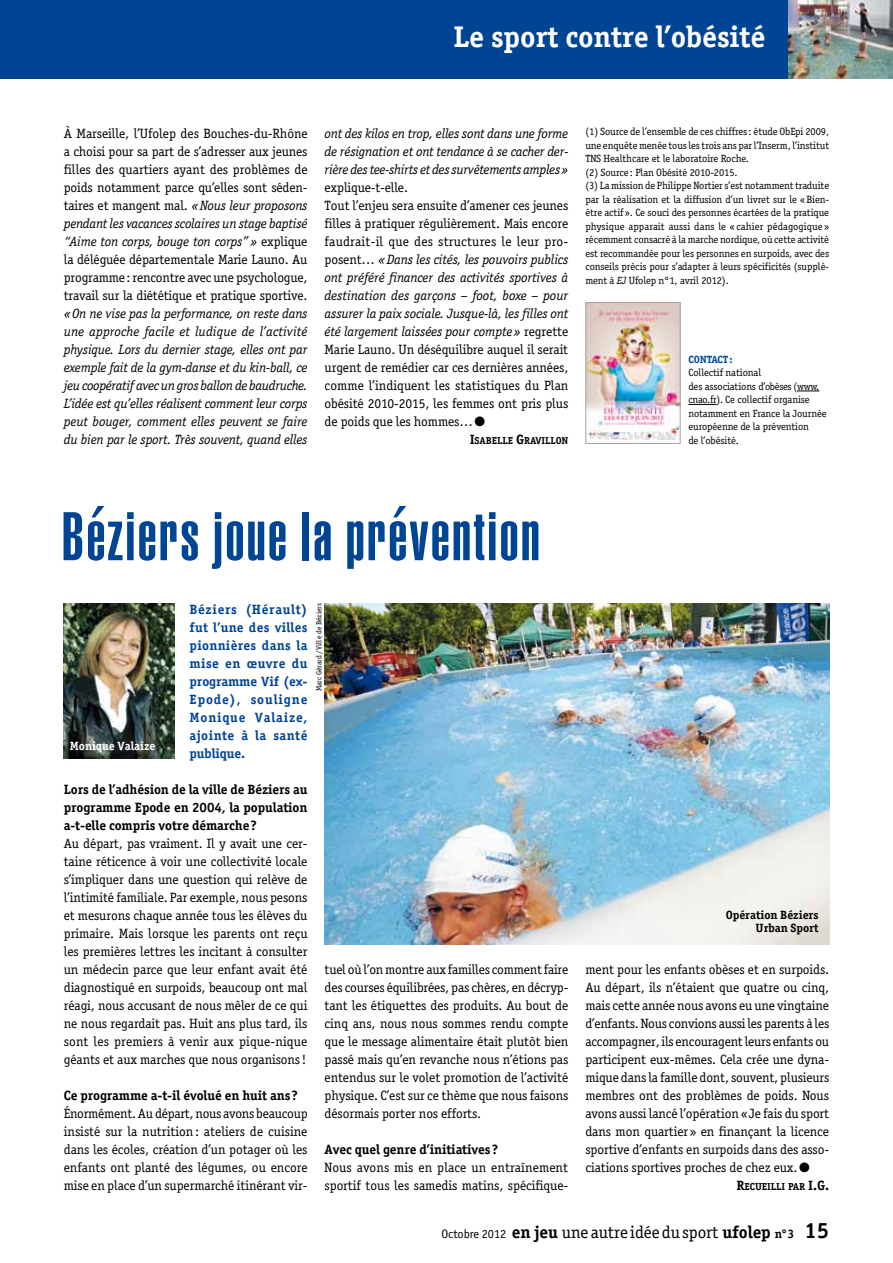
<style>
.page{position:relative;width:893px;height:1263px;background:#fff}
.page>*{position:absolute;margin:0;border:0;box-sizing:border-box;transform-origin:0 0}
.t1{font:900 extra-condensed 67.5px "Helvetica";letter-spacing:.035em;color:#004494}
.t2{font:700 30px "Officina Serif";letter-spacing:-.005em;color:#fff}
.t3{font:17.25px "Officina Serif";letter-spacing:-.005em;color:#000}
.t4{font:13.5px/18px "Officina Serif";letter-spacing:-.01em;color:#000;text-align:justify}
.t5{font:italic 13.5px/18px "Officina Serif";letter-spacing:-.02em;color:#000;text-align:justify}
.t6{font:700 13.5px/18px "Officina Serif";letter-spacing:-.01em;color:#000;text-align:justify}
.t7{font:700 13.5px/18px "Officina Serif";letter-spacing:.06em;color:#004494;text-align:justify}
.t8{font:700 12px/13.5px "Officina Serif";letter-spacing:-.005em;color:#000;text-align:right}
.t9{font:700 12px "Officina Serif";letter-spacing:-.005em;color:#fff}
.t10{font:10.5px/13.5px "Officina Serif";letter-spacing:-.01em;color:#000}
.t11{font:700 10.5px "Officina Serif";letter-spacing:-.01em;color:#004494}
.t12{font:700 10.2px "Officina Serif";letter-spacing:-.01em;color:#000}
.t13{font:7.5px "Officina Serif";letter-spacing:-.005em;color:#000}
.s1{font-style:italic}
.s2{font-size:13.5px}
.s3{font-family:"Officina Sans";font-size:12.3px}
.s4{font-weight:700}
.s5{font-weight:700;font-size:12.3px}
.s6{font-weight:700;font-size:22.2px}
</style>
<div class="page">
<div style="left:0;top:0;width:893px;height:79px;background:#004494"></div>
<img style="left:789px;top:0;width:104px;height:79px">
<img style="left:64px;top:603px;width:111px;height:155px">
<img style="left:325px;top:603px;width:504px;height:341px">
<svg style="left:797px;top:391px;width:22px;height:1px"></svg>
<svg style="left:688px;top:404px;width:29px;height:1px"></svg>
<img style="left:587px;top:304px;width:92px;height:136px">
<div style="left:585px;top:302px;width:96px;height:142px;border:1px solid #a3a3a8"></div>
<h2 class="t2" style="left:453px;top:18px;width:314px">Le sport contre l’obésité</h2>
<p class="t4" style="left:64px;top:124px;width:245px">À Marseille, l’Ufolep des Bouches-du-Rhône a choisi pour sa part de s’adresser aux jeunes filles des quartiers ayant des problèmes de poids notamment parce qu’elles sont séden&shy;taires et mangent mal. <span class="s1">«Nous leur proposons pendant les vacances scolaires un stage baptisé “Aime ton corps, bouge ton corps”»</span> explique la déléguée départementale Marie Launo. Au programme: rencontre avec une psychologue, travail sur la diététique et pratique sportive.</p>
<p class="t5" style="left:64px;top:304px;width:245px">«On ne vise pas la performance, on reste dans une approche facile et ludique de l’activité physique. Lors du dernier stage, elles ont par exemple fait de la gym-danse et du kin-ball, ce jeu coopératif avec un gros ballon de baudruche.<br>L’idée est qu’elles réalisent comment leur corps peut bouger, comment elles peuvent se faire du bien par le sport. Très souvent, quand elles</p>
<p class="t5" style="left:325px;top:124px;width:245px">ont des kilos en trop, elles sont dans une forme de résignation et ont tendance à se cacher der&shy;rière des tee-shirts et des survêtements amples»</p>
<p class="t4" style="left:325px;top:178px;width:245px;text-align:left">explique-t-elle.<br>Tout l’enjeu sera ensuite d’amener ces jeunes filles à pratiquer régulièrement. Mais encore faudrait-il que des structures le leur pro&shy;posent… <span class="s1">«Dans les cités, les pouvoirs publics ont préféré financer des activités sportives à destination des garçons – foot, boxe – pour assurer la paix sociale. Jusque-là, les filles ont été largement laissées pour compte»</span> regrette Marie Launo. Un déséquilibre auquel il serait urgent de remédier car ces dernières années, comme l’indiquent les statistiques du Plan obésité 2010-2015, les femmes ont pris plus de poids que les hommes…●</p>
<p class="t12" style="left:470px;top:434px;width:100px"><span class="s2">I</span>SABELLE <span class="s2">G</span>RAVILLON</p>
<p class="t10" style="left:585px;top:125px;width:245px">(1) Source de l’ensemble de ces chiffres: étude ObEpi 2009, une enquête menée tous les trois ans par l’Inserm, l’institut TNS Healthcare et le laboratoire Roche.<br>(2) Source: Plan Obésité 2010-2015.<br>(3) La mission de Philippe Nortier s’est notamment traduite par la réalisation et la diffusion d’un livret sur le «Bien&shy;être actif». Ce souci des personnes écartées de la pratique physique apparait aussi dans le « cahier pédagogique » récemment consacré à la marche nordique, où cette activité est recommandée pour les personnes en surpoids, avec des conseils précis pour s’adapter à leurs spécificités (supplé&shy;ment à <span class="s1">EJ</span> Ufolep n°1, avril 2012).</p>
<p class="t11" style="left:688px;top:353px;width:46px">CONTACT:</p>
<p class="t10" style="left:688px;top:366px;width:140px">Collectif national<br>des associations d’obèses (www. cnao.fr). Ce collectif organise notamment en France la Journée européenne de la prévention<br>de l’obésité.</p>
<h1 class="t1" style="left:62px;top:498px;width:480px">Béziers joue la prévention</h1>
<p class="t7" style="left:190px;top:600px;width:119px">Béziers (Hérault) fut l’une des villes pionnières dans la mise en œuvre du programme Vif (ex-Epode), souligne Monique Valaize, ajointe à la santé publique.</p>
<p class="t6" style="left:64px;top:780px;width:245px">Lors de l’adhésion de la ville de Béziers au programme Epode en 2004, la population a-t-elle compris votre démarche?</p>
<p class="t4" style="left:64px;top:834px;width:245px">Au départ, pas vraiment. Il y avait une cer&shy;taine réticence à voir une collectivité locale s’impliquer dans une question qui relève de l’intimité familiale. Par exemple, nous pesons et mesurons chaque année tous les élèves du primaire. Mais lorsque les parents ont reçu les premières lettres les incitant à consulter un médecin parce que leur enfant avait été diagnostiqué en surpoids, beaucoup ont mal réagi, nous accusant de nous mêler de ce qui ne nous regardait pas. Huit ans plus tard, ils sont les premiers à venir aux pique-nique géants et aux marches que nous organisons!</p>
<p class="t6" style="left:64px;top:1086px;width:236px">Ce programme a-t-il évolué en huit ans?</p>
<p class="t4" style="left:64px;top:1104px;width:245px">Énormément. Au départ, nous avons beaucoup insisté sur la nutrition: ateliers de cuisine dans les écoles, création d’un potager où les enfants ont planté des légumes, ou encore mise en place d’un supermarché itinérant vir-</p>
<p class="t9" style="left:70px;top:739px;width:87px">Monique Valaize</p>
<p class="t13" style="left:314px;top:691px;width:89px;rotate:-90deg">Marc Gérard/Ville de Béziers</p>
<p class="t4" style="left:325px;top:960px;width:245px">tuel où l’on montre aux familles comment faire des courses équilibrées, pas chères, en décryp&shy;tant les étiquettes des produits. Au bout de cinq ans, nous nous sommes rendu compte que le message alimentaire était plutôt bien passé mais qu’en revanche nous n’étions pas entendus sur le volet promotion de l’activité physique. C’est sur ce thème que nous faisons désormais porter nos efforts.</p>
<p class="t6" style="left:325px;top:1140px;width:175px">Avec quel genre d’initiatives?</p>
<p class="t4" style="left:325px;top:1158px;width:245px">Nous avons mis en place un entraînement sportif tous les samedis matins, spécifique-</p>
<p class="t8" style="left:726px;top:907px;width:94px">Opération Béziers<br>Urban Sport</p>
<p class="t4" style="left:585px;top:960px;width:245px">ment pour les enfants obèses et en surpoids.<br>Au départ, ils n’étaient que quatre ou cinq, mais cette année nous avons eu une vingtaine d’enfants. Nous convions aussi les parents à les accompagner, ils encouragent leurs enfants ou participent eux-mêmes. Cela crée une dyna&shy;mique dans la famille dont, souvent, plusieurs membres ont des problèmes de poids. Nous avons aussi lancé l’opération «Je fais du sport dans mon quartier» en finançant la licence sportive d’enfants en surpoids dans des asso&shy;ciations sportives proches de chez eux.●</p>
<p class="t12" style="left:736px;top:1180px;width:94px"><span class="s2">R</span>ECUEILLI PAR <span class="s2">I.G.</span></p>
<p class="t3" style="left:441px;top:1222px;width:389px"><span class="s3">Octobre 2012</span> <span class="s4">en jeu</span> une autre idée du sport <span class="s4">ufolep</span> <span class="s5">n°3</span> <span class="s6">15</span></p>
</div>
